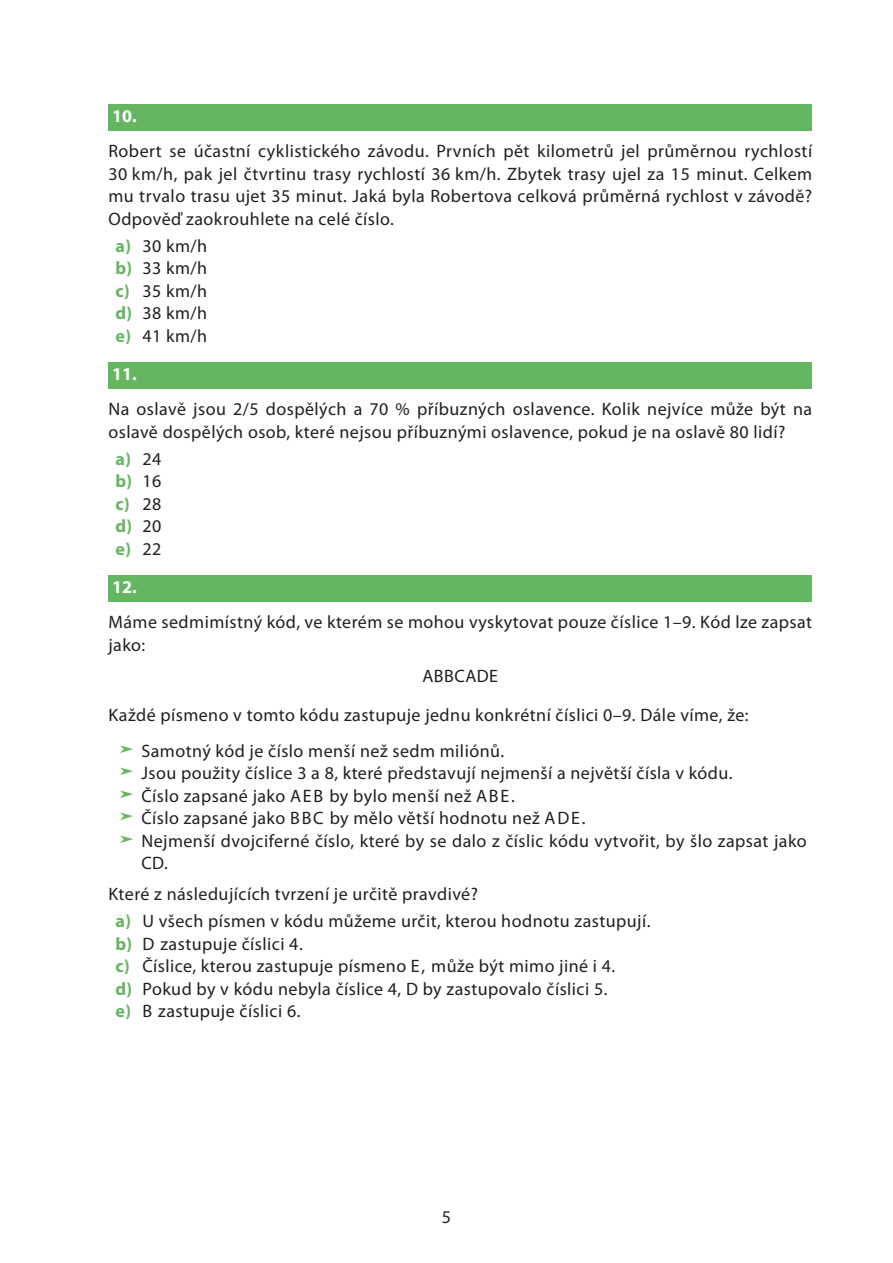
<style>
.page{position:relative;width:893px;height:1263px;background:#fff}
.page>*{position:absolute;margin:0;border:0;box-sizing:border-box;transform-origin:0 0}
.BLOK{font:18px/22.5px "Myriad Pro";letter-spacing:.025em;color:#231f20}
.Rovnice{font:18px "Myriad Pro";letter-spacing:.025em;color:#231f20}
.t1{font:700 18px "Myriad Pro";color:#66b561}
.t2{font:700 18px "Myriad Pro";color:#fff}
.s1{font-weight:700;color:#66b561}
.s2{font-weight:400;color:#231f20}
.s3{font-family:"Arrows";font-size:21px;color:#66b561}
</style>
<div class="page">
<div style="left:108px;top:104px;width:704px;height:27px;background:#66b561"></div>
<div style="left:108px;top:362px;width:704px;height:27px;background:#66b561"></div>
<div style="left:108px;top:575px;width:704px;height:27px;background:#66b561"></div>
<p class="t2" style="left:112px;top:104px;width:26px">10.</p>
<p class="BLOK" style="left:108px;top:140px;width:705px;text-align:justify">Robert se účastní cyklistického závodu. Prvních pět kilometrů jel průměrnou rychlostí 30 km/h, pak jel čtvrtinu trasy rychlostí 36 km/h. Zbytek trasy ujel za 15 minut. Celkem mu trvalo trasu ujet 35 minut. Jaká byla Robertova celková průměrná rychlost v závodě?<br>Odpověď zaokrouhlete na celé číslo.</p>
<p class="BLOK" style="left:115px;top:234px;width:93px"><span class="s1">a)</span> 30 km/h</p>
<p class="BLOK" style="left:115px;top:257px;width:93px"><span class="s1">b)</span> 33 km/h</p>
<p class="BLOK" style="left:115px;top:279px;width:93px"><span class="s1">c)</span> 35 km/h</p>
<p class="BLOK" style="left:115px;top:302px;width:93px"><span class="s1">d)</span> 38 km/h</p>
<p class="BLOK" style="left:115px;top:324px;width:93px"><span class="s1">e)</span> 41 km/h</p>
<p class="t2" style="left:112px;top:362px;width:26px">11.</p>
<p class="BLOK" style="left:108px;top:398px;width:705px">Na oslavě jsou 2/5 dospělých a 70 % příbuzných oslavence. Kolik nejvíce může být na oslavě dospělých osob, které nejsou příbuznými oslavence, pokud je na oslavě 80 lidí?</p>
<p class="t1" style="left:115px;top:447px;width:47px">a) <span class="s2">24</span></p>
<p class="t1" style="left:115px;top:469px;width:47px">b) <span class="s2">16</span></p>
<p class="t1" style="left:115px;top:492px;width:47px">c) <span class="s2">28</span></p>
<p class="t1" style="left:115px;top:514px;width:47px">d) <span class="s2">20</span></p>
<p class="t1" style="left:115px;top:537px;width:47px">e) <span class="s2">22</span></p>
<p class="t2" style="left:112px;top:575px;width:26px">12.</p>
<p class="BLOK" style="left:108px;top:611px;width:705px">Máme sedmimístný kód, ve kterém se mohou vyskytovat pouze číslice 1–9. Kód lze zapsat jako:</p>
<p class="Rovnice" style="left:422px;top:665px;width:77px">ABBCADE</p>
<p class="Rovnice" style="left:108px;top:704px;width:642px">Každé písmeno v tomto kódu zastupuje jednu konkrétní číslici 0–9. Dále víme, že:</p>
<p class="BLOK" style="left:119px;top:739px;width:387px"><span class="s3">a</span> Samotný kód je číslo menší než sedm miliónů.</p>
<p class="BLOK" style="left:119px;top:761px;width:615px"><span class="s3">a</span> Jsou použity číslice 3 a 8, které představují nejmenší a největší čísla v kódu.</p>
<p class="BLOK" style="left:119px;top:784px;width:397px"><span class="s3">a</span> Číslo zapsané jako AEB by bylo menší než ABE.</p>
<p class="BLOK" style="left:119px;top:806px;width:468px"><span class="s3">a</span> Číslo zapsané jako BBC by mělo větší hodnotu než ADE.</p>
<p class="BLOK" style="left:141px;top:829px;width:667px;text-indent:-22px"><span class="s3">a</span> Nejmenší dvojciferné číslo, které by se dalo z číslic kódu vytvořit, by šlo zapsat jako<br>CD.</p>
<p class="BLOK" style="left:108px;top:883px;width:371px">Které z následujících tvrzení je určitě pravdivé?</p>
<p class="BLOK" style="left:115px;top:910px;width:536px"><span class="s1">a)</span> U všech písmen v kódu můžeme určit, kterou hodnotu zastupují.</p>
<p class="BLOK" style="left:115px;top:932px;width:189px"><span class="s1">b)</span> D zastupuje číslici 4.</p>
<p class="BLOK" style="left:115px;top:955px;width:501px"><span class="s1">c)</span> Číslice, kterou zastupuje písmeno E, může být mimo jiné i 4.</p>
<p class="BLOK" style="left:115px;top:977px;width:493px"><span class="s1">d)</span> Pokud by v kódu nebyla číslice 4, D by zastupovalo číslici 5.</p>
<p class="BLOK" style="left:115px;top:1000px;width:187px"><span class="s1">e)</span> B zastupuje číslici 6.</p>
<p class="BLOK" style="left:442px;top:1205px;width:11px">5</p>
</div>
